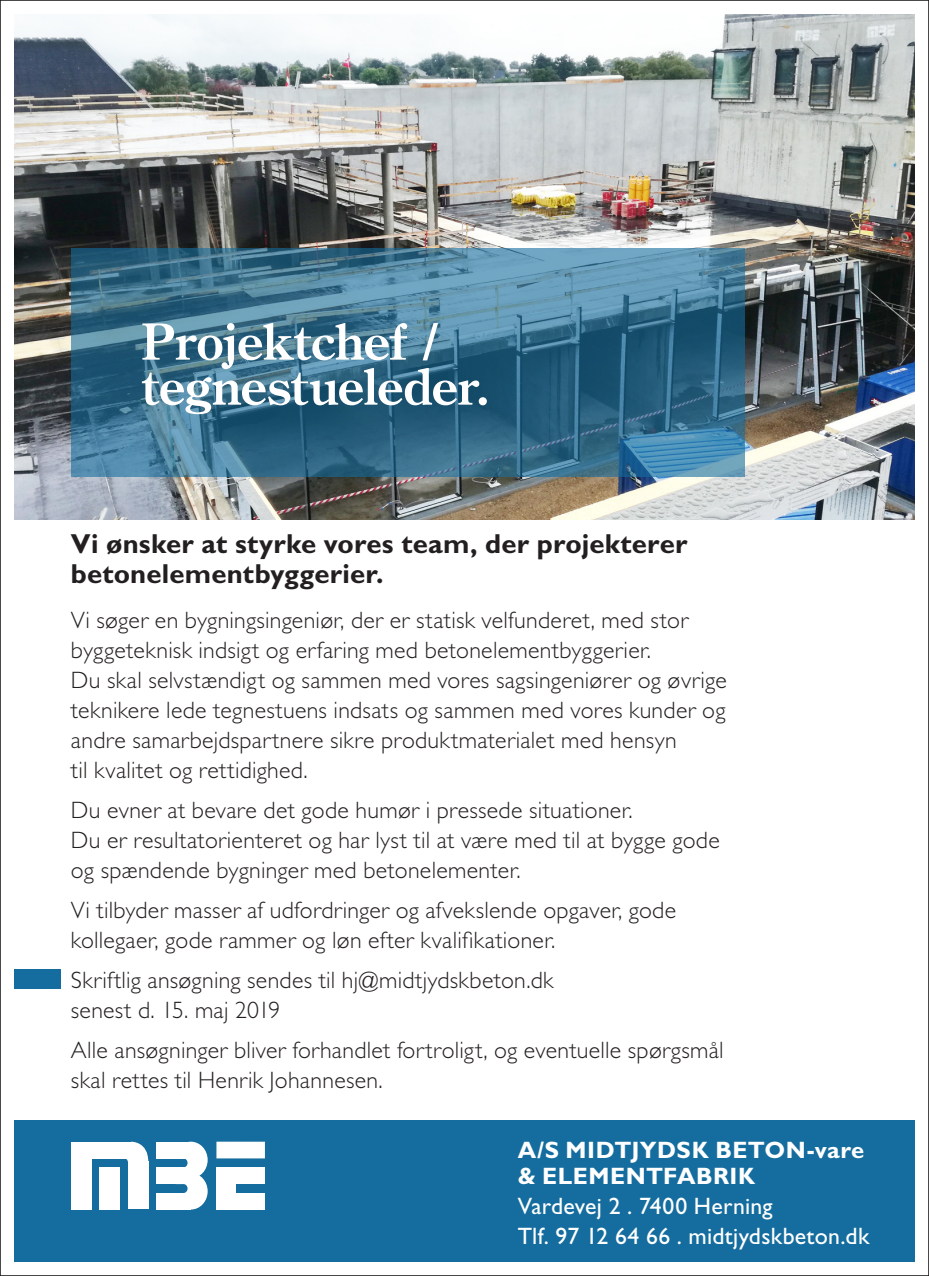
<style>
.page{position:relative;width:929px;height:1276px;background:#fff}
.page>*{position:absolute;margin:0;border:0;box-sizing:border-box;transform-origin:0 0}
.t1{font:700 50px "Century OSMT";letter-spacing:-.015em;color:#fff}
.t2{font:700 27.5px "Gill Sans Std";letter-spacing:.005em;color:#231f20}
.t3{font:300 23.75px/30px "Gill Sans Std";letter-spacing:.015em;color:#231f20;text-align:justify}
.t4{font:23.75px "Gill Sans Std";letter-spacing:.01em;color:#fff}
.t5{font:700 23.75px "Gill Sans Std";letter-spacing:.02em;color:#fff}
</style>
<div class="page">
<div style="left:14px;top:1120px;width:900px;height:141px;background:#146d9e"></div>
<div style="left:14px;top:969px;width:47px;height:20px;background:#146d9e"></div>
<div style="left:216px;top:1173px;width:19px;height:29px;background:#fff"></div>
<div style="left:216px;top:1141px;width:49px;height:17px;background:#fff"></div>
<div style="left:156px;top:1141px;width:35px;height:17px;background:#fff"></div>
<div style="left:156px;top:1192px;width:35px;height:17px;background:#fff"></div>
<div style="left:156px;top:1167px;width:35px;height:17px;background:#fff"></div>
<div style="left:83px;top:1141px;width:49px;height:17px;background:#fff"></div>
<div style="left:216px;top:1192px;width:49px;height:17px;background:#fff"></div>
<div style="left:71px;top:1141px;width:20px;height:68px;background:#fff"></div>
<div style="left:99px;top:1167px;width:21px;height:42px;background:#fff"></div>
<div style="left:128px;top:1161px;width:20px;height:48px;background:#fff"></div>
<div style="left:216px;top:1167px;width:49px;height:17px;background:#fff"></div>
<svg style="left:174px;top:1141px;width:34px;height:68px"></svg>
<svg style="left:117px;top:1141px;width:31px;height:21px"></svg>
<img style="left:14px;top:14px;width:900px;height:505px">
<svg style="left:71px;top:248px;width:673px;height:228px;background:#3d728f"></svg>
<p class="t1" style="left:142px;top:311px;width:297px">Projektchef /</p>
<p class="t1" style="left:142px;top:356px;width:349px">tegnestueleder.</p>
<p class="t2" style="left:71px;top:528px;width:618px">Vi ønsker at styrke vores team, der projekterer</p>
<p class="t2" style="left:71px;top:558px;width:314px">betonelementbyggerier.</p>
<p class="t3" style="left:71px;top:605px;width:618px">Vi søger en bygningsingeniør, der er statisk velfunderet, med stor</p>
<p class="t3" style="left:71px;top:635px;width:581px">byggeteknisk indsigt og erfaring med betonelementbyggerier.</p>
<p class="t3" style="left:71px;top:665px;width:657px">Du skal selvstændigt og sammen med vores sagsingeniører og øvrige teknikere lede tegnestuens indsats og sammen med vores kunder og andre samarbejdspartnere sikre produktmaterialet med hensyn</p>
<p class="t3" style="left:71px;top:755px;width:238px">til kvalitet og rettidighed.</p>
<p class="t3" style="left:71px;top:795px;width:563px">Du evner at bevare det gode humør i pressede situationer.</p>
<p class="t3" style="left:71px;top:825px;width:650px">Du er resultatorienteret og har lyst til at være med til at bygge gode og spændende bygninger med betonelementer.</p>
<p class="t3" style="left:71px;top:895px;width:606px">Vi tilbyder masser af udfordringer og afvekslende opgaver, gode</p>
<p class="t3" style="left:71px;top:925px;width:485px">kollegaer, gode rammer og løn efter kvalifikationer.</p>
<p class="t3" style="left:71px;top:965px;width:484px">Skriftlig ansøgning sendes til hj@midtjydskbeton.dk</p>
<p class="t3" style="left:71px;top:995px;width:211px">senest d. 15. maj 2019</p>
<p class="t3" style="left:71px;top:1035px;width:654px">Alle ansøgninger bliver forhandlet fortroligt, og eventuelle spørgsmål</p>
<p class="t3" style="left:71px;top:1065px;width:313px">skal rettes til Henrik Johannesen.</p>
<p class="t5" style="left:517px;top:1135px;width:348px">A/S MIDTJYDSK BETON-vare</p>
<p class="t5" style="left:517px;top:1161px;width:239px">&amp; ELEMENTFABRIK</p>
<p class="t4" style="left:517px;top:1192px;width:256px">Vardevej 2 . 7400 Herning</p>
<p class="t4" style="left:517px;top:1222px;width:353px">Tlf. 97 12 64 66 . midtjydskbeton.dk</p>
</div>
